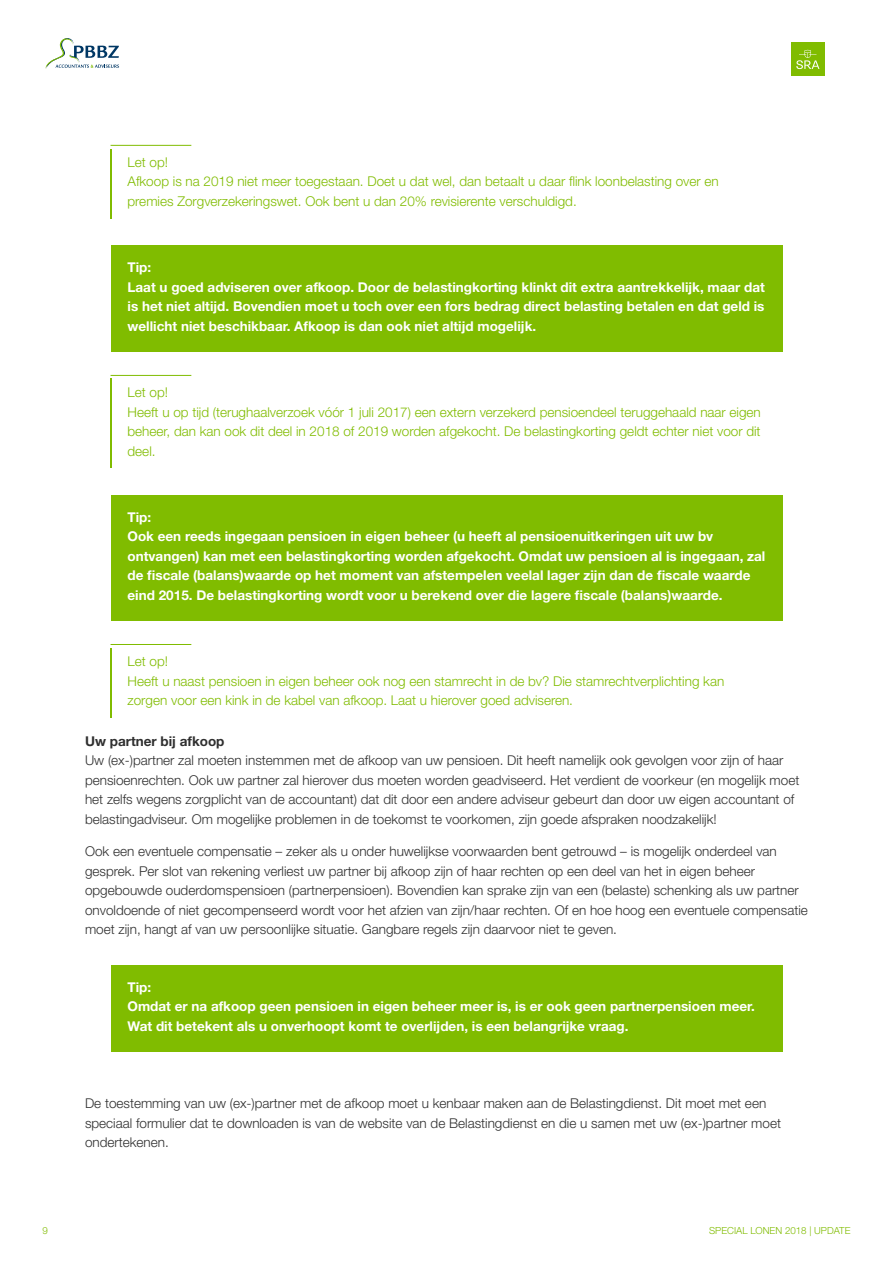
<style>
.page{position:relative;width:893px;height:1263px;background:#fff}
.page>*{position:absolute;margin:0;border:0;box-sizing:border-box;transform-origin:0 0}
.t1{font:300 13.5px/19.5px "Helvetica Neue LT Std";color:#2f2f2f}
.t2{font:700 13.5px/19.5px "Helvetica Neue LT Std";color:#fff}
.t3{font:300 13.5px/19.5px "Helvetica Neue LT Std";color:#80bc00}
.t4{font:700 13.5px "Helvetica Neue LT Std";color:#2f2f2f}
.t5{font:300 9.75px "Helvetica Neue LT Std";color:#80bc00}
</style>
<div class="page">
<div style="left:791px;top:43px;width:34px;height:33px;background:#80bc00"></div>
<svg style="left:796px;top:50px;width:23px;height:19px"></svg>
<svg style="left:45px;top:38px;width:74px;height:31px"></svg>
<hr style="left:111px;top:149px;width:1px;height:69px;background:#80bc00">
<hr style="left:111px;top:145px;width:80px;height:1px;background:#80bc00">
<div style="left:111px;top:246px;width:671px;height:106px;background:#80bc00"></div>
<hr style="left:111px;top:379px;width:1px;height:89px;background:#80bc00">
<hr style="left:111px;top:375px;width:80px;height:1px;background:#80bc00">
<div style="left:111px;top:495px;width:671px;height:126px;background:#80bc00"></div>
<hr style="left:111px;top:648px;width:1px;height:69px;background:#80bc00">
<hr style="left:111px;top:644px;width:80px;height:1px;background:#80bc00">
<div style="left:111px;top:965px;width:671px;height:87px;background:#80bc00"></div>
<p class="t3" style="left:128px;top:152px;width:593px">Let op!<br>Afkoop is na 2019 niet meer toegestaan. Doet u dat wel, dan betaalt u daar flink loonbelasting over en premies Zorgverzekeringswet. Ook bent u dan 20% revisierente verschuldigd.</p>
<p class="t2" style="left:128px;top:257px;width:639px">Tip:<br>Laat u goed adviseren over afkoop. Door de belastingkorting klinkt dit extra aantrekkelijk, maar dat is het niet altijd. Bovendien moet u toch over een fors bedrag direct belasting betalen en dat geld is wellicht niet beschikbaar. Afkoop is dan ook niet altijd mogelijk.</p>
<p class="t3" style="left:128px;top:382px;width:635px">Let op!<br>Heeft u op tijd (terughaalverzoek vóór 1 juli 2017) een extern verzekerd pensioendeel teruggehaald naar eigen beheer, dan kan ook dit deel in 2018 of 2019 worden afgekocht. De belastingkorting geldt echter niet voor dit deel.</p>
<p class="t2" style="left:128px;top:507px;width:639px">Tip:<br>Ook een reeds ingegaan pensioen in eigen beheer (u heeft al pensioenuitkeringen uit uw bv ontvangen) kan met een belastingkorting worden afgekocht. Omdat uw pensioen al is ingegaan, zal de fiscale (balans)waarde op het moment van afstempelen veelal lager zijn dan de fiscale waarde eind 2015. De belastingkorting wordt voor u berekend over die lagere fiscale (balans)waarde.</p>
<p class="t3" style="left:128px;top:651px;width:598px">Let op!<br>Heeft u naast pensioen in eigen beheer ook nog een stamrecht in de bv? Die stamrechtverplichting kan zorgen voor een kink in de kabel van afkoop. Laat u hierover goed adviseren.</p>
<p class="t4" style="left:85px;top:733px;width:141px">Uw partner bij afkoop</p>
<p class="t1" style="left:85px;top:750px;width:716px">Uw (ex-)partner zal moeten instemmen met de afkoop van uw pensioen. Dit heeft namelijk ook gevolgen voor zijn of haar pensioenrechten. Ook uw partner zal hierover dus moeten worden geadviseerd. Het verdient de voorkeur (en mogelijk moet het zelfs wegens zorgplicht van de accountant) dat dit door een andere adviseur gebeurt dan door uw eigen accountant of belastingadviseur. Om mogelijke problemen in de toekomst te voorkomen, zijn goede afspraken noodzakelijk!</p>
<p class="t1" style="left:85px;top:841px;width:724px">Ook een eventuele compensatie – zeker als u onder huwelijkse voorwaarden bent getrouwd – is mogelijk onderdeel van gesprek. Per slot van rekening verliest uw partner bij afkoop zijn of haar rechten op een deel van het in eigen beheer opgebouwde ouderdomspensioen (partnerpensioen). Bovendien kan sprake zijn van een (belaste) schenking als uw partner onvoldoende of niet gecompenseerd wordt voor het afzien van zijn/haar rechten. Of en hoe hoog een eventuele compensatie moet zijn, hangt af van uw persoonlijke situatie. Gangbare regels zijn daarvoor niet te geven.</p>
<p class="t2" style="left:128px;top:977px;width:629px">Tip:<br>Omdat er na afkoop geen pensioen in eigen beheer meer is, is er ook geen partnerpensioen meer.<br>Wat dit betekent als u onverhoopt komt te overlijden, is een belangrijke vraag.</p>
<p class="t1" style="left:85px;top:1093px;width:697px">De toestemming van uw (ex-)partner met de afkoop moet u kenbaar maken aan de Belastingdienst. Dit moet met een speciaal formulier dat te downloaden is van de website van de Belastingdienst en die u samen met uw (ex-)partner moet ondertekenen.</p>
<p class="t5" style="left:43px;top:1224px;width:7px">9</p>
<p class="t5" style="left:709px;top:1224px;width:143px">SPECIAL LONEN 2018 | UPDATE</p>
</div>
